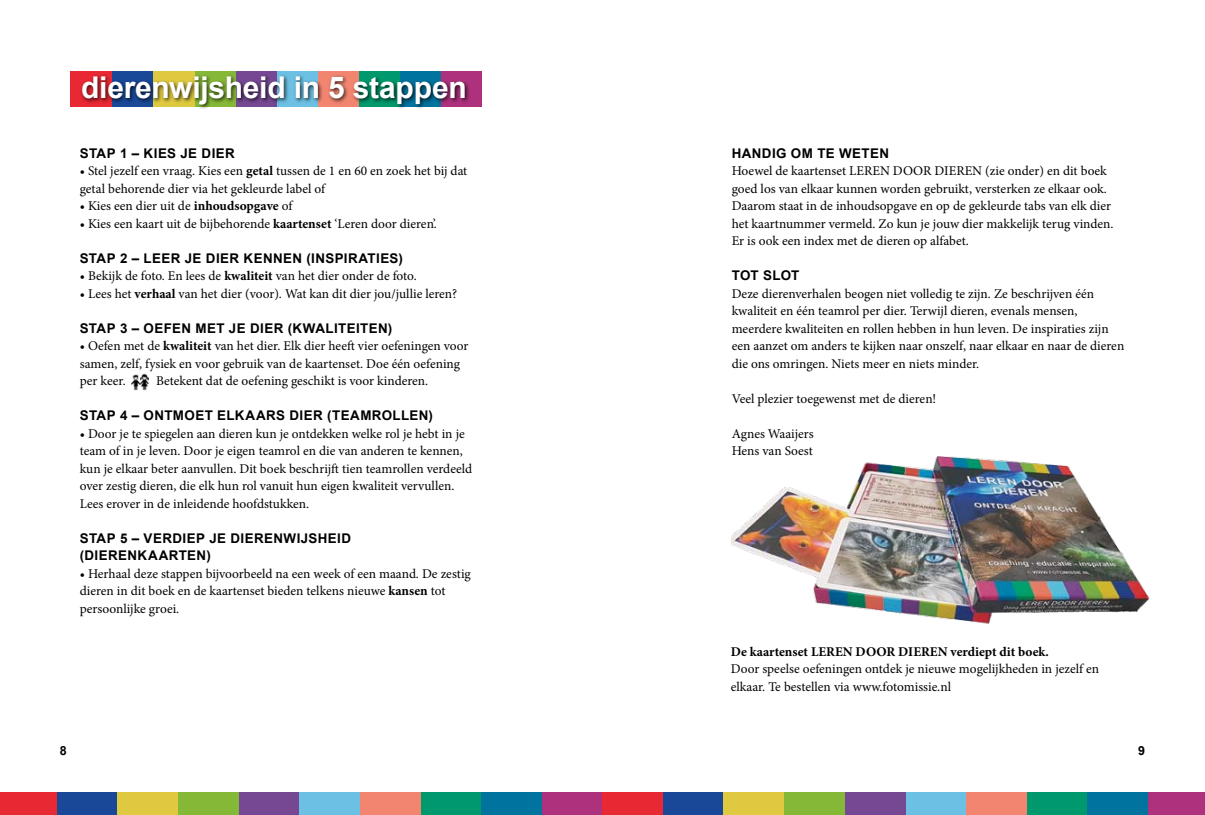
<style>
.page{position:relative;width:1205px;height:815px;background:#fff}
.page>*{position:absolute;margin:0;border:0;box-sizing:border-box;transform-origin:0 0}
.t1{font:700 30px "Arial";letter-spacing:-.01em;color:#fff}
.t2{font:13.38px/17.5px "Minion Pro";color:#000}
.t3{font:700 13.38px "Arial";letter-spacing:.035em;color:#000}
.t4{font:700 13.38px "Minion Pro";color:#000}
.s1{font-weight:700}
</style>
<div class="page">
<div style="left:57px;top:792px;width:60px;height:23px;background:#184897"></div>
<div style="left:542px;top:792px;width:60px;height:23px;background:#ad317c"></div>
<div style="left:481px;top:792px;width:61px;height:23px;background:#00739f"></div>
<div style="left:420px;top:792px;width:61px;height:23px;background:#00996d"></div>
<div style="left:360px;top:792px;width:60px;height:23px;background:#f18570"></div>
<div style="left:299px;top:792px;width:61px;height:23px;background:#6cc0e3"></div>
<div style="left:239px;top:792px;width:60px;height:23px;background:#764893"></div>
<div style="left:178px;top:792px;width:61px;height:23px;background:#86b838"></div>
<div style="left:117px;top:792px;width:61px;height:23px;background:#dec940"></div>
<div style="left:0;top:792px;width:57px;height:23px;background:#e82832"></div>
<div style="left:663px;top:792px;width:60px;height:23px;background:#184897"></div>
<div style="left:1148px;top:792px;width:57px;height:23px;background:#ad317c"></div>
<div style="left:1087px;top:792px;width:61px;height:23px;background:#00739f"></div>
<div style="left:1026px;top:792px;width:61px;height:23px;background:#00996d"></div>
<div style="left:966px;top:792px;width:60px;height:23px;background:#f18570"></div>
<div style="left:905px;top:792px;width:61px;height:23px;background:#6cc0e3"></div>
<div style="left:845px;top:792px;width:60px;height:23px;background:#764893"></div>
<div style="left:784px;top:792px;width:61px;height:23px;background:#86b838"></div>
<div style="left:723px;top:792px;width:61px;height:23px;background:#dec940"></div>
<div style="left:602px;top:792px;width:61px;height:23px;background:#e82832"></div>
<img style="left:131px;top:373px;width:18px;height:18px">
<img style="left:731px;top:456px;width:419px;height:168px">
<div style="left:111px;top:71px;width:42px;height:35px;background:#184897"></div>
<div style="left:441px;top:71px;width:41px;height:35px;background:#ad317c"></div>
<div style="left:400px;top:71px;width:41px;height:35px;background:#00739f"></div>
<div style="left:358px;top:71px;width:42px;height:35px;background:#00996d"></div>
<div style="left:317px;top:71px;width:41px;height:35px;background:#f18570"></div>
<div style="left:276px;top:71px;width:41px;height:35px;background:#6cc0e3"></div>
<div style="left:235px;top:71px;width:41px;height:35px;background:#764893"></div>
<div style="left:194px;top:71px;width:41px;height:35px;background:#86b838"></div>
<div style="left:153px;top:71px;width:41px;height:35px;background:#dec940"></div>
<div style="left:70px;top:71px;width:41px;height:35px;background:#e82832"></div>
<div style="left:80px;top:74px;width:391px;height:37px;background:#000;opacity:.75"></div>
<h1 class="t1" style="left:81px;top:68px;width:387px">dierenwijsheid in 5 stappen</h1>
<p class="t3" style="left:80px;top:144px;width:10px">STAP</p>
<p class="t3" style="left:120px;top:144px;width:33px">1 – KIES</p>
<p class="t3" style="left:180px;top:144px;width:40px">JE DIER</p>
<p class="t2" style="left:80px;top:162px;width:389px">• Stel jezelf een vraag. Kies een <span class="s1">getal</span> tussen de 1 en 60 en zoek het bij dat getal behorende dier via het gekleurde label of</p>
<p class="t2" style="left:80px;top:197px;width:214px">• Kies een dier uit de <span class="s1">inhoudsopgave</span> of</p>
<p class="t2" style="left:80px;top:215px;width:358px">• Kies een kaart uit de bijbehorende <span class="s1">kaartenset</span> ‘Leren door dieren’.</p>
<p class="t3" style="left:80px;top:249px;width:10px">STAP</p>
<p class="t3" style="left:120px;top:249px;width:34px">2 – LEER</p>
<p class="t3" style="left:185px;top:249px;width:40px">JE DIER</p>
<p class="t3" style="left:244px;top:249px;width:11px">KENNEN</p>
<p class="t3" style="left:306px;top:249px;width:14px">(INSPIRATIES</p>
<p class="t3" style="left:398px;top:249px;width:6px">)</p>
<p class="t2" style="left:80px;top:267px;width:338px">• Bekijk de foto. En lees de <span class="s1">kwaliteit</span> van het dier onder de foto.</p>
<p class="t2" style="left:80px;top:285px;width:379px">• Lees het <span class="s1">verhaal</span> van het dier (voor). Wat kan dit dier jou/jullie leren?</p>
<p class="t3" style="left:80px;top:319px;width:10px">STAP</p>
<p class="t3" style="left:120px;top:319px;width:86px">3 – OEFEN MET</p>
<p class="t3" style="left:229px;top:319px;width:40px">JE DIER</p>
<p class="t3" style="left:288px;top:319px;width:37px">(KWALITEITEN</p>
<p class="t3" style="left:388px;top:319px;width:6px">)</p>
<p class="t2" style="left:80px;top:337px;width:390px">• Oefen met de <span class="s1">kwaliteit</span> van het dier. Elk dier heeft vier oefeningen voor samen, zelf, fysiek en voor gebruik van de kaartenset. Doe één oefening per keer.</p>
<p class="t2" style="left:156px;top:372px;width:274px">Betekent dat de oefening geschikt is voor kinderen.</p>
<p class="t3" style="left:80px;top:406px;width:10px">STAP</p>
<p class="t3" style="left:120px;top:406px;width:35px">4 – ONTMOET</p>
<p class="t3" style="left:217px;top:406px;width:11px">ELKAARS</p>
<p class="t3" style="left:289px;top:406px;width:19px">DIER</p>
<p class="t3" style="left:327px;top:406px;width:16px">(TEAMROLLEN</p>
<p class="t3" style="left:429px;top:406px;width:6px">)</p>
<p class="t2" style="left:80px;top:425px;width:394px">• Door je te spiegelen aan dieren kun je ontdekken welke rol je hebt in je team of in je leven. Door je eigen teamrol en die van anderen te kennen, kun je elkaar beter aanvullen. Dit boek beschrijft tien teamrollen verdeeld over zestig dieren, die elk hun rol vanuit hun eigen kwaliteit vervullen.<br>Lees erover in de inleidende hoofdstukken.</p>
<p class="t3" style="left:80px;top:529px;width:10px">STAP</p>
<p class="t3" style="left:120px;top:529px;width:71px">5 – VERDIEP</p>
<p class="t3" style="left:209px;top:529px;width:41px">JE DIEREN</p>
<p class="t3" style="left:284px;top:529px;width:69px">WIJSHEID</p>
<p class="t3" style="left:80px;top:546px;width:25px">(DIERENKAARTEN</p>
<p class="t3" style="left:206px;top:546px;width:6px">)</p>
<p class="t2" style="left:80px;top:565px;width:392px">• Herhaal deze stappen bijvoorbeeld na een week of een maand. De zestig dieren in dit boek en de kaartenset bieden telkens nieuwe <span class="s1">kansen</span> tot persoonlijke groei.</p>
<p class="t3" style="left:732px;top:144px;width:131px">HANDIG OM TE WETEN</p>
<p class="t2" style="left:732px;top:162px;width:383px">Hoewel de kaartenset LEREN DOOR DIEREN (zie onder) en dit boek goed los van elkaar kunnen worden gebruikt, versterken ze elkaar ook.<br>Daarom staat in de inhoudsopgave en op de gekleurde tabs van elk dier het kaartnummer vermeld. Zo kun je jouw dier makkelijk terug vinden.<br>Er is ook een index met de dieren op alfabet.</p>
<p class="t3" style="left:732px;top:266px;width:10px">TOT</p>
<p class="t3" style="left:763px;top:266px;width:10px">SLOT</p>
<p class="t2" style="left:732px;top:285px;width:394px">Deze dierenverhalen beogen niet volledig te zijn. Ze beschrijven één kwaliteit en één teamrol per dier. Terwijl dieren, evenals mensen, meerdere kwaliteiten en rollen hebben in hun leven. De inspiraties zijn een aanzet om anders te kijken naar onszelf, naar elkaar en naar de dieren die ons omringen. Niets meer en niets minder.</p>
<p class="t2" style="left:732px;top:390px;width:206px">Veel plezier toegewenst met de dieren!</p>
<p class="t2" style="left:732px;top:425px;width:83px">Agnes Waaijers<br>Hens van Soest</p>
<p class="t4" style="left:731px;top:642px;width:319px">De kaartenset LEREN DOOR DIEREN verdiept dit boek.</p>
<p class="t2" style="left:731px;top:660px;width:370px">Door speelse oefeningen ontdek je nieuwe mogelijkheden in jezelf en elkaar. Te bestellen via www.fotomissie.nl</p>
</div>
